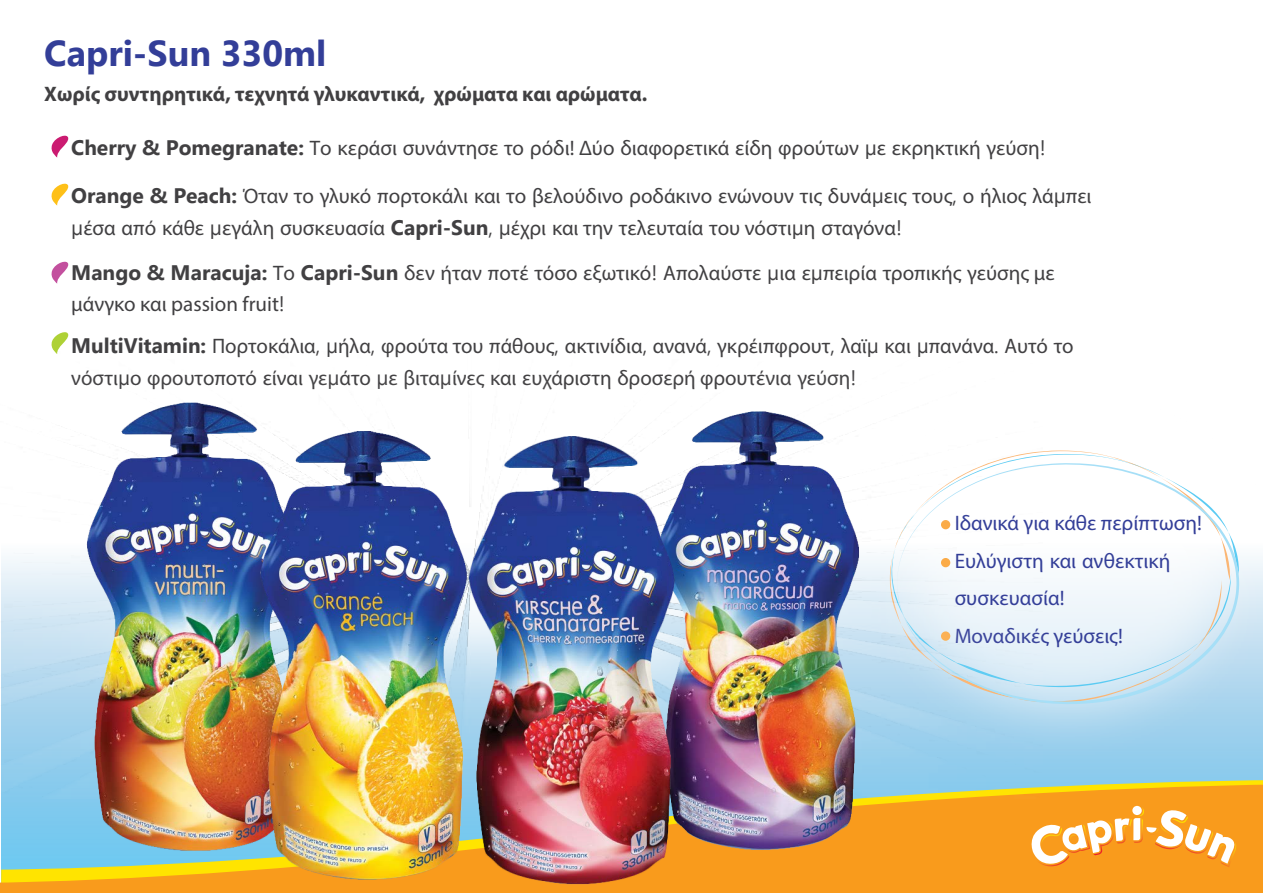
<style>
.page{position:relative;width:1263px;height:893px;background:#fff}
.page>*{position:absolute;margin:0;border:0;box-sizing:border-box;transform-origin:0 0}
.t1{font:700 36px "Gadugi";color:#333e98}
.t2{font:21px/31.5px "Myriad Pro";color:#414042}
.t3{font:21px/37.5px "Myriad Pro";color:#333e98}
.t4{font:700 21px "Myriad Pro";color:#414042}
.s1{font-family:"Gadugi";font-weight:700}
.s2{font-family:"Gadugi"}
</style>
<div class="page">
<svg style="left:0;top:785px;width:1263px;height:108px;background:#e9a533"></svg>
<svg style="left:51px;top:135px;width:17px;height:22px"></svg>
<svg style="left:51px;top:183px;width:17px;height:22px"></svg>
<svg style="left:51px;top:261px;width:17px;height:23px"></svg>
<svg style="left:51px;top:332px;width:17px;height:20px"></svg>
<svg style="left:1043px;top:462px;width:196px;height:242px"></svg>
<img style="left:0;top:352px;width:1043px;height:447px">
<img style="left:63px;top:372px;width:262px;height:500px">
<img style="left:628px;top:388px;width:274px;height:486px">
<img style="left:229px;top:407px;width:208px;height:486px">
<img style="left:437px;top:407px;width:270px;height:486px">
<svg style="left:1026px;top:806px;width:209px;height:63px"></svg>
<h1 class="t1" style="left:44px;top:32px;width:284px">Capri-Sun 330ml</h1>
<p class="t4" style="left:44px;top:82px;width:605px">Χωρίς συντηρητικά, τεχνητά γλυκαντικά, χρώματα και αρώματα.</p>
<p class="t2" style="left:71px;top:131px;width:976px"><span class="s1">Cherry &amp; Pomegranate:</span> Το κεράσι συνάντησε το ρόδι! Δύο διαφορετικά είδη φρούτων <span class="s2">µ</span>ε εκρηκτική γεύση<span class="s2">!</span></p>
<p class="t2" style="left:71px;top:180px;width:1022px"><span class="s1">Orange &amp; Peach:</span> Όταν το γλυκό πορτοκάλι και το βελούδινο ροδάκινο ενώνουν τις δυνά<span class="s2">µ</span>εις τους<span class="s2">,</span> ο ήλιος λά<span class="s2">µ</span>πει <span class="s2">µ</span>έσα από κάθε <span class="s2">µ</span>εγάλη συσκευασία <span class="s1">Capri-Sun</span><span class="s2">, µ</span>έχρι και την τελευταία του νόστι<span class="s2">µ</span>η σταγόνα<span class="s2">!</span></p>
<p class="t2" style="left:71px;top:257px;width:985px"><span class="s1">Mango &amp; Maracuja:</span> Το <span class="s1">Capri-Sun</span> δεν ήταν ποτέ τόσο εξωτικό<span class="s2">!</span> Απολαύστε <span class="s2">µ</span>ια ε<span class="s2">µ</span>πειρία τροπικής γεύσης με μάνγκο και passion fruit<span class="s2">!</span></p>
<p class="t2" style="left:71px;top:330px;width:1004px"><span class="s1">MultiVitamin:</span> Πορτοκάλια<span class="s2">, µ</span>ήλα<span class="s2">,</span> φρούτα του πάθους<span class="s2">,</span> ακτινίδια<span class="s2">,</span> ανανά<span class="s2">,</span> γκρέιπφρουτ<span class="s2">,</span> λαϊ<span class="s2">µ</span> και <span class="s2">µ</span>πανάνα<span class="s2">.</span> Αυτό το νόστι<span class="s2">µ</span>ο φρουτοποτό είναι γε<span class="s2">µ</span>άτο <span class="s2">µ</span>ε βιτα<span class="s2">µ</span>ίνες και ευχάριστη δροσερή φρουτένια γεύση<span class="s2">!</span></p>
<p class="t3" style="left:955px;top:504px;width:249px">Ιδανικά για κάθε περίπτωση!<br>Ευλύγιστη και ανθεκτική συσκευασία!<br>Μοναδικές γεύσεις!</p>
</div>
